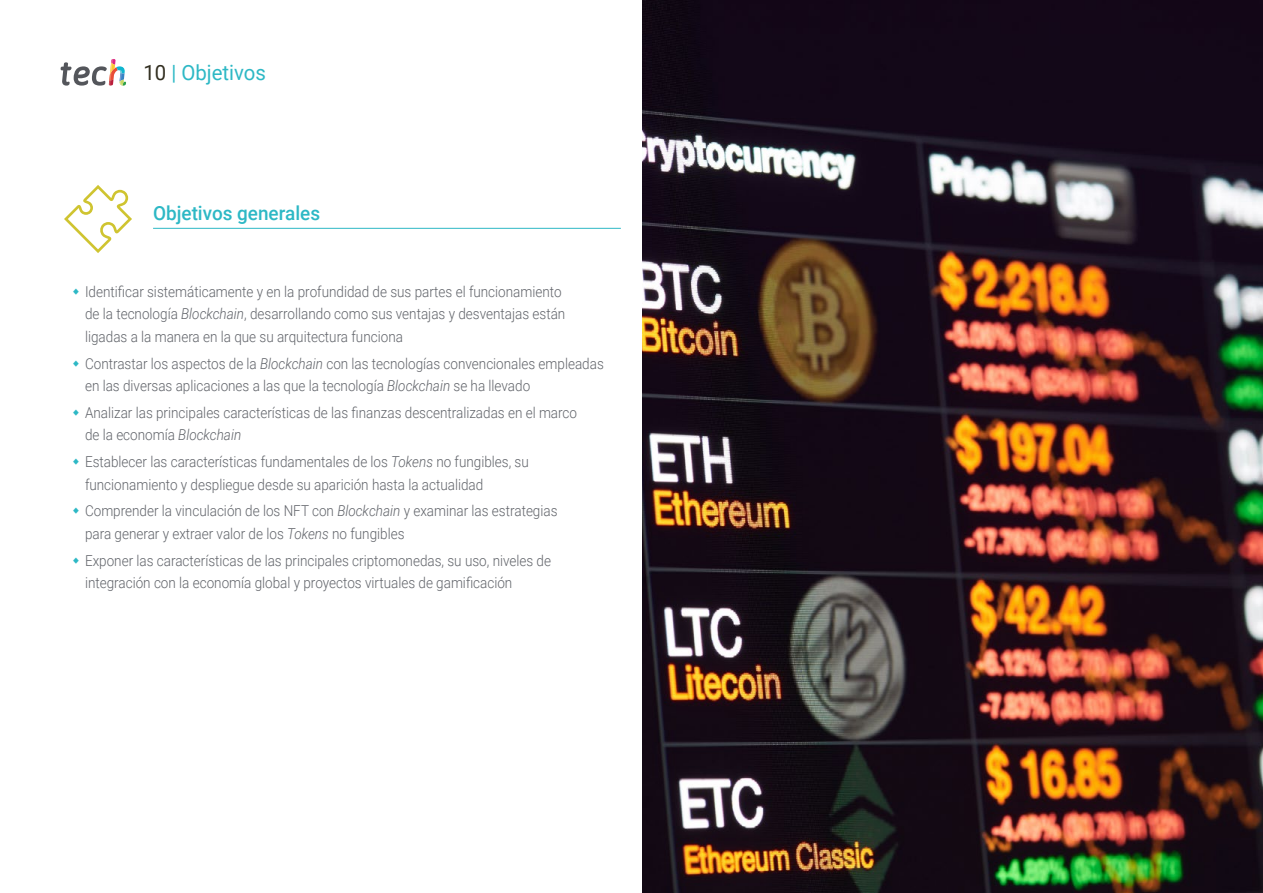
<style>
.page{position:relative;width:1263px;height:893px;background:#fff}
.page>*{position:absolute;margin:0;border:0;box-sizing:border-box;transform-origin:0 0}
.t1{font:21px "Roboto";color:#2db8c5}
.t2{font:500 19.5px "Roboto";color:#2db8c5}
.t3{font:300 15px/22.5px "Roboto";color:#61646a;scale:.9 1}
.s1{color:#312e20}
.s2{font-style:italic}
</style>
<div class="page">
<svg style="left:64px;top:185px;width:68px;height:68px"></svg>
<img style="left:642px;top:0;width:621px;height:893px">
<svg style="left:61px;top:59px;width:65px;height:27px"></svg>
<hr style="left:153px;top:228px;width:468px;height:1px;background:#2db8c5">
<h1 class="t1" style="left:144px;top:57px;width:124px"><span class="s1">10</span> | Objetivos</h1>
<h2 class="t2" style="left:153px;top:199px;width:169px">Objetivos generales</h2>
<p class="t3" style="left:85px;top:280px;width:535px">Identificar sistemáticamente y en la profundidad de sus partes el funcionamiento de la tecnología <span class="s2">Blockchain</span>, desarrollando como sus ventajas y desventajas están ligadas a la manera en la que su arquitectura funciona</p>
<p class="t3" style="left:85px;top:351px;width:578px">Contrastar los aspectos de la <span class="s2">Blockchain</span> con las tecnologías convencionales empleadas en las diversas aplicaciones a las que la tecnología <span class="s2">Blockchain</span> se ha llevado</p>
<p class="t3" style="left:85px;top:401px;width:548px">Analizar las principales características de las finanzas descentralizadas en el marco de la economía <span class="s2">Blockchain</span></p>
<p class="t3" style="left:85px;top:450px;width:495px">Establecer las características fundamentales de los <span class="s2">Tokens</span> no fungibles, su funcionamiento y despliegue desde su aparición hasta la actualidad</p>
<p class="t3" style="left:85px;top:499px;width:526px">Comprender la vinculación de los NFT con <span class="s2">Blockchain</span> y examinar las estrategias para generar y extraer valor de los <span class="s2">Tokens</span> no fungibles</p>
<p class="t3" style="left:85px;top:548px;width:519px">Exponer las características de las principales criptomonedas, su uso, niveles de integración con la economía global y proyectos virtuales de gamificación</p>
</div>
